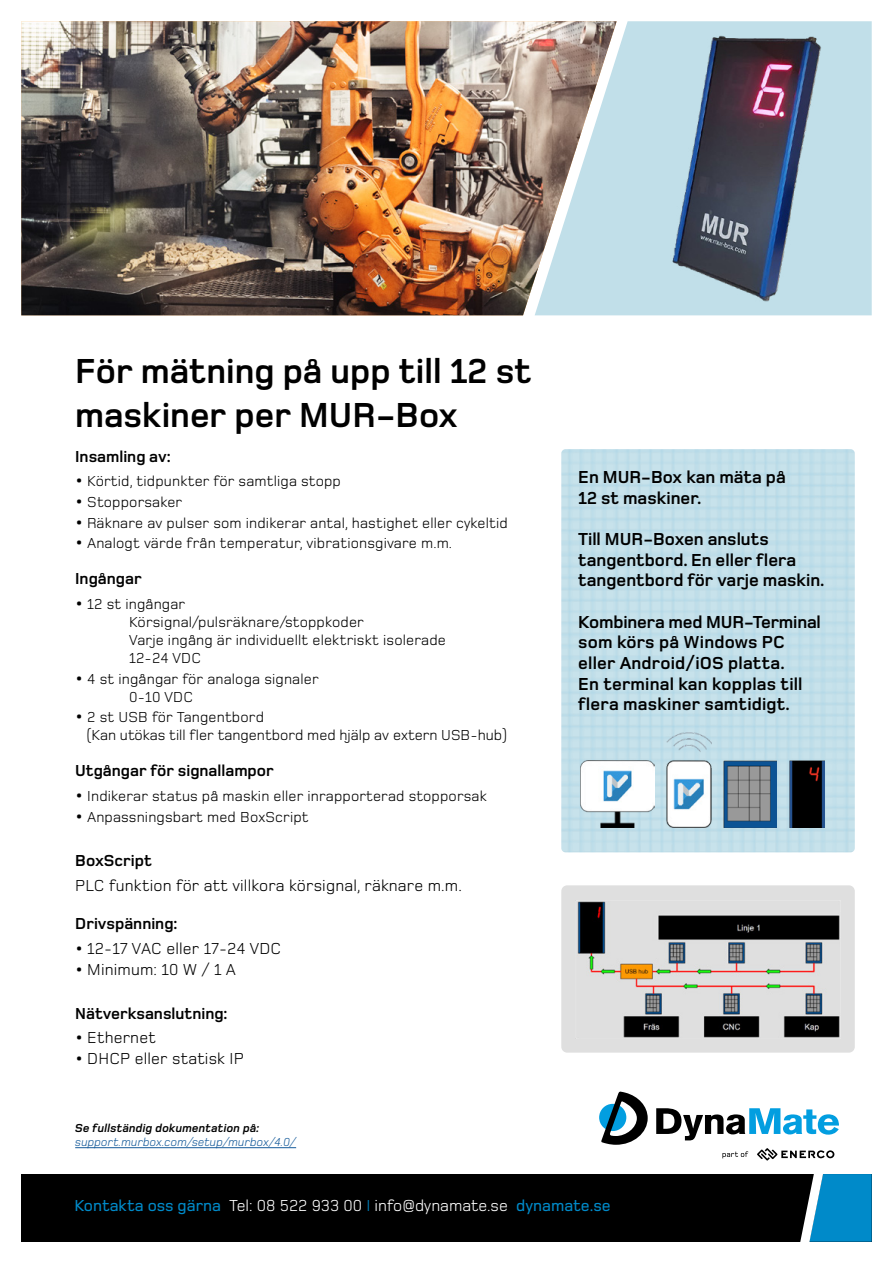
<style>
.page{position:relative;width:893px;height:1263px;background:#fff}
.page>*{position:absolute;margin:0;border:0;box-sizing:border-box;transform-origin:0 0}
.t1{font:700 36px/43.2px "Foundry Monoline";color:#000}
.t2{font:700 18px/20.5px "Foundry Monoline";color:#000}
.t3{font:16.5px "Foundry Monoline";letter-spacing:.01em;color:#000}
.t4{font:700 16.5px "Foundry Monoline";color:#000}
.t5{font:16.5px "Foundry Monoline";color:#fff}
.t6{font:15px/18px "Foundry Monoline";letter-spacing:.01em;color:#000}
.t7{font:italic 12px "Foundry Monoline";letter-spacing:.01em;color:#165b9a}
.t8{font:italic 700 12px "Foundry Monoline";letter-spacing:.01em;color:#000}
.s1{font-weight:700;font-size:16.5px}
.s2{font-weight:700}
.s3{font-weight:500;color:#008ac9}
.s4{color:#008ac9}
</style>
<div class="page">
<img style="left:561px;top:449px;width:294px;height:403px">
<div style="left:21px;top:1174px;width:635px;height:67px;background:#000"></div>
<img style="left:21px;top:21px;width:514px;height:294px">
<svg style="left:535px;top:21px;width:337px;height:294px;background:#bed0d5"></svg>
<img style="left:671px;top:32px;width:154px;height:272px">
<svg style="left:599px;top:1104px;width:27px;height:27px"></svg>
<svg style="left:601px;top:1091px;width:47px;height:54px"></svg>
<svg style="left:656px;top:1108px;width:216px;height:134px"></svg>
<img style="left:580px;top:760px;width:75px;height:67px">
<img style="left:666px;top:732px;width:45px;height:95px">
<img style="left:724px;top:760px;width:53px;height:67px">
<img style="left:790px;top:760px;width:35px;height:67px">
<div style="left:561px;top:885px;width:294px;height:168px;background:#dfdfdf;border-radius:6px"></div>
<img style="left:577px;top:900px;width:263px;height:138px">
<hr style="left:75px;top:1147px;width:221px;height:1px;background:#165b9a">
<h1 class="t1" style="left:75px;top:350px;width:458px">För mätning på upp till 12 st maskiner per MUR-Box</h1>
<p class="t4" style="left:75px;top:447px;width:97px">Insamling av:</p>
<p class="t6" style="left:75px;top:472px;width:267px"><span class="s1">•</span> Körtid, tidpunkter för samtliga stopp</p>
<p class="t6" style="left:75px;top:493px;width:109px"><span class="s1">•</span> Stopporsaker</p>
<p class="t6" style="left:75px;top:514px;width:434px"><span class="s1">•</span> Räknare av pulser som indikerar antal, hastighet eller cykeltid</p>
<p class="t6" style="left:75px;top:534px;width:378px"><span class="s1">•</span> Analogt värde från temperatur, vibrationsgivare m.m.</p>
<p class="t4" style="left:75px;top:570px;width:68px">Ingångar</p>
<p class="t6" style="left:129px;top:595px;width:318px;text-indent:-54px"><span class="s1">•</span> 12 st ingångar<br>Körsignal/pulsräknare/stoppkoder<br>Varje ingång är individuellt elektriskt isolerade<br>12-24 VDC</p>
<p class="t6" style="left:129px;top:670px;width:191px;text-indent:-54px"><span class="s1">•</span> 4 st ingångar för analoga signaler<br>0-10 VDC</p>
<p class="t6" style="left:87px;top:708px;width:421px;text-indent:-12px"><span class="s1">•</span> 2 st USB för Tangentbord<br>(Kan utökas till fler tangentbord med hjälp av extern USB-hub)</p>
<p class="t4" style="left:75px;top:762px;width:200px">Utgångar för signallampor</p>
<p class="t6" style="left:75px;top:787px;width:413px"><span class="s1">•</span> Indikerar status på maskin eller inrapporterad stopporsak</p>
<p class="t6" style="left:75px;top:808px;width:235px"><span class="s1">•</span> Anpassningsbart med BoxScript</p>
<p class="t4" style="left:75px;top:851px;width:78px">BoxScript</p>
<p class="t3" style="left:75px;top:876px;width:388px">PLC funktion för att villkora körsignal, räknare m.m.</p>
<p class="t4" style="left:75px;top:915px;width:104px">Drivspänning:</p>
<p class="t3" style="left:75px;top:940px;width:207px"><span class="s2">•</span> 12-17 VAC eller 17-24 VDC</p>
<p class="t3" style="left:75px;top:960px;width:162px"><span class="s2">•</span> Minimum: 10 W / 1 A</p>
<p class="t4" style="left:75px;top:1004px;width:154px">Nätverksanslutning:</p>
<p class="t3" style="left:75px;top:1029px;width:82px"><span class="s2">•</span> Ethernet</p>
<p class="t3" style="left:75px;top:1050px;width:170px"><span class="s2">•</span> DHCP eller statisk IP</p>
<p class="t8" style="left:75px;top:1122px;width:186px">Se fullständig dokumentation på:</p>
<p class="t7" style="left:75px;top:1136px;width:222px">support.murbox.com/setup/murbox/4.0/</p>
<p class="t2" style="left:578px;top:467px;width:209px">En MUR-Box kan mäta på<br>12 st maskiner.</p>
<p class="t2" style="left:578px;top:529px;width:248px">Till MUR-Boxen ansluts tangentbord. En eller flera tangentbord för varje maskin.</p>
<p class="t2" style="left:578px;top:612px;width:244px">Kombinera med MUR-Terminal som körs på Windows PC eller Android/iOS platta.<br>En terminal kan kopplas till flera maskiner samtidigt.</p>
<p class="t5" style="left:74px;top:1197px;width:538px"><span class="s3">Kontakta oss gärna</span> Tel: 08 522 933 00 <span class="s4">I</span> info@dynamate.se <span class="s3">dynamate.se</span></p>
</div>
